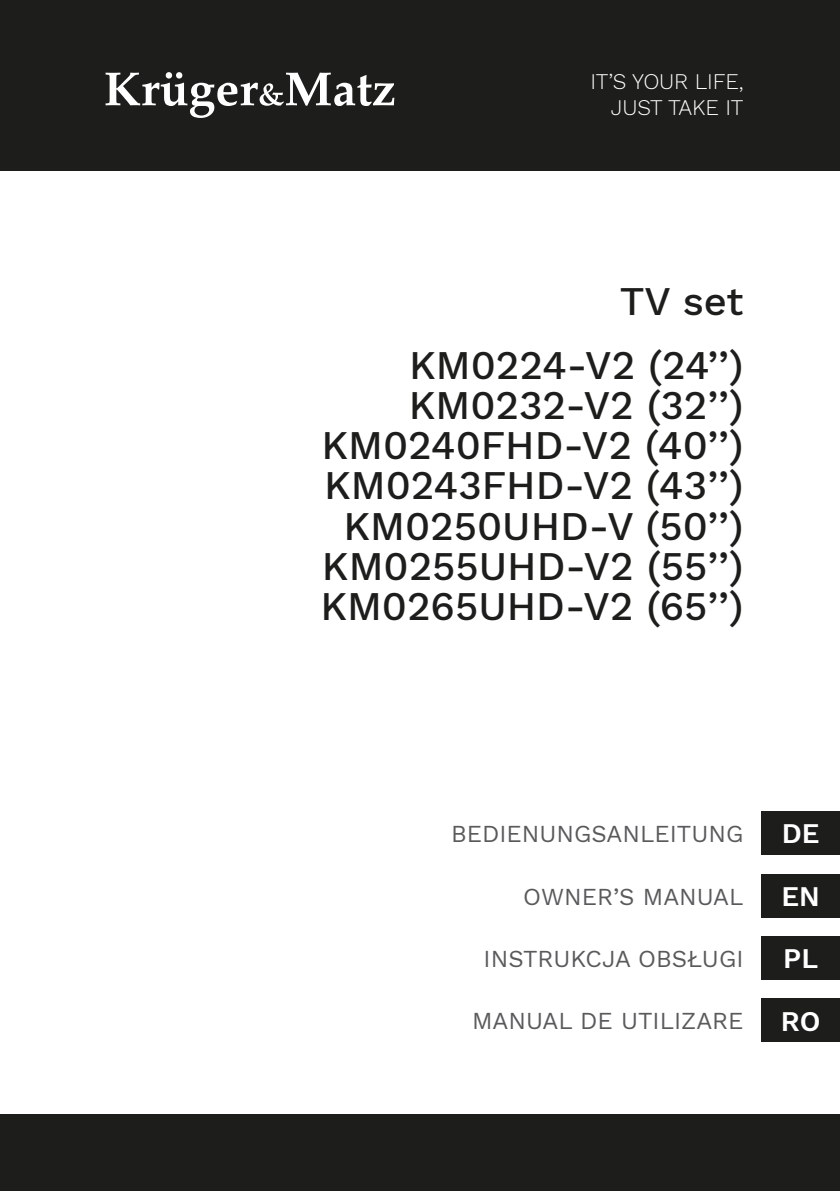
<style>
.page{position:relative;width:840px;height:1191px;background:#fff}
.page>*{position:absolute;margin:0;border:0;box-sizing:border-box;transform-origin:0 0}
.t1{font:500 40px/40px "Work Sans";color:#1d1d1b;text-align:right}
.t2{font:600 28px "Work Sans";color:#fff}
.t3{font:24px "Work Sans";color:#5a595b}
.t4{font:300 22px/26px "Work Sans";letter-spacing:-.01em;color:#fff;text-align:right}
</style>
<div class="page">
<div style="left:0;top:0;width:839px;height:170px;background:#1d1d1b"></div>
<div style="left:0;top:1114px;width:839px;height:77px;background:#1d1d1b"></div>
<svg style="left:105px;top:72px;width:289px;height:46px"></svg>
<div style="left:761px;top:811px;width:78px;height:43px;background:#1d1d1b"></div>
<div style="left:761px;top:874px;width:78px;height:43px;background:#1d1d1b"></div>
<div style="left:761px;top:936px;width:78px;height:43px;background:#1d1d1b"></div>
<div style="left:761px;top:998px;width:78px;height:43px;background:#1d1d1b"></div>
<p class="t4" style="left:590px;top:68px;width:154px">IT’S YOUR LIFE,<br>JUST TAKE IT</p>
<p class="t1" style="left:409px;top:270px;width:335px;line-height:64px">TV set<br>KM0224-V2 (24’’)</p>
<p class="t1" style="left:320px;top:386px;width:424px">KM0232-V2 (32’’)<br>KM0240FHD-V2 (40’’)<br>KM0243FHD-V2 (43’’)<br>KM0250UHD-V (50’’)<br>KM0255UHD-V2 (55’’)<br>KM0265UHD-V2 (65’’)</p>
<p class="t3" style="left:451px;top:819px;width:294px">BEDIENUNGSANLEITUNG</p>
<p class="t2" style="left:781px;top:817px;width:39px">DE</p>
<p class="t3" style="left:523px;top:882px;width:221px">OWNER’S MANUAL</p>
<p class="t2" style="left:781px;top:879px;width:40px">EN</p>
<p class="t3" style="left:483px;top:944px;width:261px">INSTRUKCJA OBSŁUGI</p>
<p class="t2" style="left:782px;top:942px;width:36px">PL</p>
<p class="t3" style="left:471px;top:1006px;width:273px">MANUAL DE UTILIZARE</p>
<p class="t2" style="left:780px;top:1004px;width:41px">RO</p>
</div>
